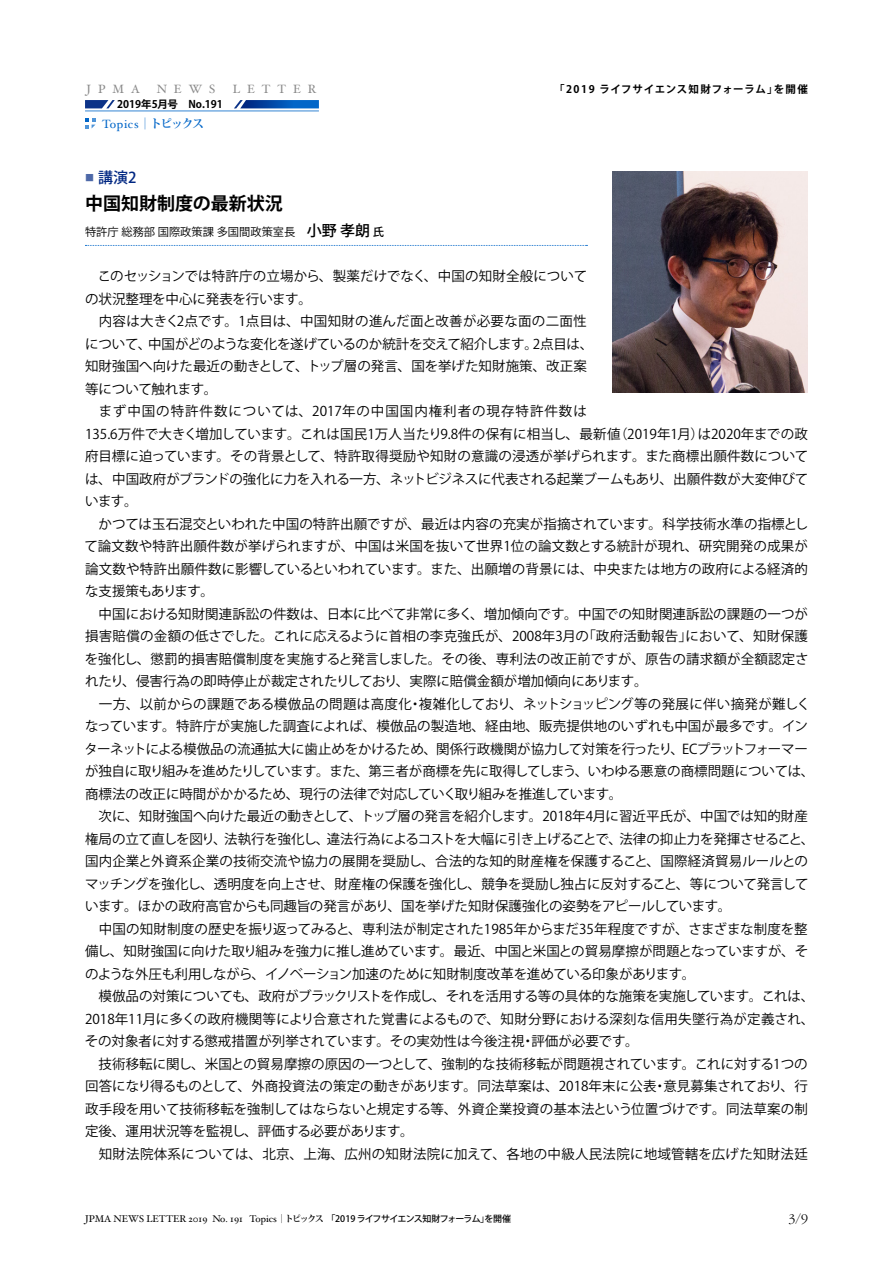
<style>
.page{position:relative;width:893px;height:1263px;background:#fff}
.page>*{position:absolute;margin:0;border:0;box-sizing:border-box;transform-origin:0 0}
.t1{font:700 18px "Koz Go Pr 6 N";color:#000}
.t2{font:500 15px "Koz Go Pr 6 N";color:#002782}
.t3{font:300 13.8px "Garamond";color:#000}
.t4{font:13.5px/22.5px "Koz Go Pr 6 N";color:#000}
.t5{font:12px "Hoefler Text";letter-spacing:.58em;color:#898989}
.t6{font:12px "Hoefler Text";letter-spacing:.05em;color:#0266c8}
.t7{font:11.25px "Koz Go Pr 6 N";color:#000}
.t8{font:700 10.5px "Koz Go Pr 6 N";letter-spacing:.08em;color:#000}
.t9{font:700 10.5px "Koz Go Pr 6 N";color:#000}
.t10{font:9.75px "Hoefler Text";color:#000}
.s1{font-family:"Koz Min Pr 6 N";font-weight:700}
.s2{font-size:9px;color:#4d68a8}
.s3{font-weight:500;font-size:15px}
.s4{font-weight:500}
.s5{font-family:"Koz Min Pro";font-size:9px}
.s6{font-family:"Koz Min Pro";font-weight:700;font-size:9px}
.s7{font-family:"Koz Go Pr 6 N";font-weight:500;font-size:9px}
</style>
<div class="page">
<svg style="left:85px;top:100px;width:30px;height:8px"></svg>
<svg style="left:234px;top:100px;width:85px;height:8px"></svg>
<hr style="left:85px;top:111px;width:234px;height:1px;background:#3585d3">
<svg style="left:85px;top:245px;width:502px;height:1px"></svg>
<img style="left:612px;top:171px;width:196px;height:221px">
<svg style="left:85px;top:118px;width:11px;height:10px"></svg>
<p class="t5" style="left:87px;top:82px;width:55px">JPMA</p>
<p class="t5" style="left:157px;top:82px;width:60px">NEWS</p>
<p class="t5" style="left:233px;top:82px;width:85px">LETTER</p>
<p class="t9" style="left:117px;top:99px;width:107px">2019年5月号　No.191</p>
<p class="t6" style="left:102px;top:116px;width:104px">Topics<span class="s1">｜トピックス</span></p>
<p class="t8" style="left:554px;top:84px;width:255px">「2019 ライフサイエンス知財フォーラム」を開催</p>
<p class="t2" style="left:85px;top:169px;width:53px"><span class="s2">■</span> 講演2</p>
<h1 class="t1" style="left:85px;top:193px;width:199px">中国知財制度の最新状況</h1>
<p class="t7" style="left:85px;top:225px;width:300px">特許庁 総務部 国際政策課 多国間政策室長　<span class="s3">小野 孝朗</span><span class="s4">氏</span></p>
<p class="t4" style="left:84px;top:265px;width:731px">　このセッションでは特許庁の立場から、製薬だけでなく、中国の知財全般について<br>の状況整理を中心に発表を行います。<br>　内容は大きく2点です。1点目は、中国知財の進んだ面と改善が必要な面の二面性<br>について、中国がどのような変化を遂げているのか統計を交えて紹介します。2点目は、<br>知財強国へ向けた最近の動きとして、トップ層の発言、国を挙げた知財施策、改正案<br>等について触れます。<br>　まず中国の特許件数については、2017年の中国国内権利者の現存特許件数は<br>135.6万件で大きく増加しています。これは国民1万人当たり9.8件の保有に相当し、最新値（2019年1月）は2020年までの政府目標に迫っています。その背景として、特許取得奨励や知財の意識の浸透が挙げられます。また商標出願件数については、中国政府がブランドの強化に力を入れる一方、ネットビジネスに代表される起業ブームもあり、出願件数が大変伸びています。<br>　かつては玉石混交といわれた中国の特許出願ですが、最近は内容の充実が指摘されています。科学技術水準の指標として論文数や特許出願件数が挙げられますが、中国は米国を抜いて世界1位の論文数とする統計が現れ、研究開発の成果が論文数や特許出願件数に影響しているといわれています。また、出願増の背景には、中央または地方の政府による経済的な支援策もあります。<br>　中国における知財関連訴訟の件数は、日本に比べて非常に多く、増加傾向です。中国での知財関連訴訟の課題の一つが損害賠償の金額の低さでした。これに応えるように首相の李克強氏が、2008年3月の「政府活動報告」において、知財保護を強化し、懲罰的損害賠償制度を実施すると発言しました。その後、専利法の改正前ですが、原告の請求額が全額認定されたり、侵害行為の即時停止が裁定されたりしており、実際に賠償金額が増加傾向にあります。<br>　一方、以前からの課題である模倣品の問題は高度化・複雑化しており、ネットショッピング等の発展に伴い摘発が難しくなっています。特許庁が実施した調査によれば、模倣品の製造地、経由地、販売提供地のいずれも中国が最多です。インターネットによる模倣品の流通拡大に歯止めをかけるため、関係行政機関が協力して対策を行ったり、ECプラットフォーマーが独自に取り組みを進めたりしています。また、第三者が商標を先に取得してしまう、いわゆる悪意の商標問題については、商標法の改正に時間がかかるため、現行の法律で対応していく取り組みを推進しています。<br>　次に、知財強国へ向けた最近の動きとして、トップ層の発言を紹介します。2018年4月に習近平氏が、中国では知的財産権局の立て直しを図り、法執行を強化し、違法行為によるコストを大幅に引き上げることで、法律の抑止力を発揮させること、国内企業と外資系企業の技術交流や協力の展開を奨励し、合法的な知的財産権を保護すること、国際経済貿易ルールとのマッチングを強化し、透明度を向上させ、財産権の保護を強化し、競争を奨励し独占に反対すること、等について発言しています。ほかの政府高官からも同趣旨の発言があり、国を挙げた知財保護強化の姿勢をアピールしています。<br>　中国の知財制度の歴史を振り返ってみると、専利法が制定された1985年からまだ35年程度ですが、さまざまな制度を整備し、知財強国に向けた取り組みを強力に推し進めています。最近、中国と米国との貿易摩擦が問題となっていますが、そのような外圧も利用しながら、イノベーション加速のために知財制度改革を進めている印象があります。<br>　模倣品の対策についても、政府がブラックリストを作成し、それを活用する等の具体的な施策を実施しています。これは、2018年11月に多くの政府機関等により合意された覚書によるもので、知財分野における深刻な信用失墜行為が定義され、その対象者に対する懲戒措置が列挙されています。その実効性は今後注視・評価が必要です。<br>　技術移転に関し、米国との貿易摩擦の原因の一つとして、強制的な技術移転が問題視されています。これに対する1つの回答になり得るものとして、外商投資法の策定の動きがあります。同法草案は、2018年末に公表・意見募集されており、行政手段を用いて技術移転を強制してはならないと規定する等、外資企業投資の基本法という位置づけです。同法草案の制定後、運用状況等を監視し、評価する必要があります。<br>　知財法院体系については、北京、上海、広州の知財法院に加えて、各地の中級人民法院に地域管轄を広げた知財法廷</p>
<p class="t10" style="left:85px;top:1213px;width:428px">JPMA NEWS LETTER 2019 No. 191 Topics<span class="s5">｜</span><span class="s6">トピックス</span> <span class="s7">「2019 ライフサイエンス知財フォーラム」を開催</span></p>
<p class="t3" style="left:789px;top:1211px;width:21px">3/9</p>
</div>
